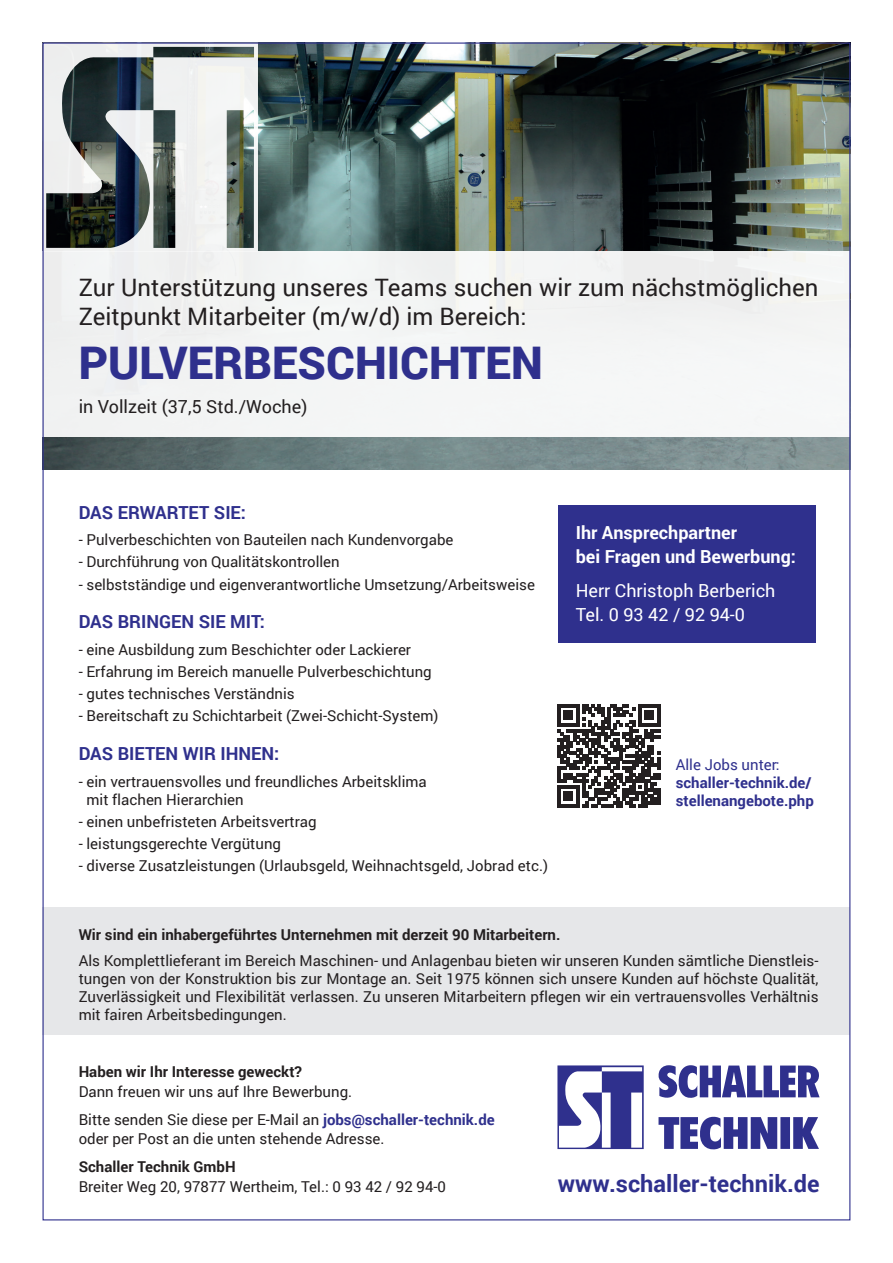
<style>
.page{position:relative;width:893px;height:1263px;background:#fff}
.page>*{position:absolute;margin:0;border:0;box-sizing:border-box;transform-origin:0 0}
.t1{font:900 45px "Roboto";color:#2f308d}
.t2{font:24px/28.8px "Roboto";color:#231f20}
.t3{font:700 23.55px "Roboto";color:#2f308d}
.t4{font:700 18px "Roboto";color:#2f308d}
.t5{font:700 18px/24px "Roboto";color:#fff}
.t6{font:18px/24px "Roboto";color:#fff}
.t7{font:18px "Roboto";color:#231f20}
.t8{font:15px/18px "Roboto";color:#231f20}
.t9{font:700 15px "Roboto";color:#231f20}
.t10{font:700 15px/18px "Roboto";color:#2f308d}
.s1{font-weight:400}
.s2{font-weight:700}
.s3{font-weight:700;color:#2f308d}
</style>
<div class="page">
<svg style="left:557px;top:1065px;width:87px;height:84px"></svg>
<svg style="left:658px;top:1116px;width:161px;height:34px"></svg>
<svg style="left:658px;top:1065px;width:162px;height:33px"></svg>
<img style="left:45px;top:45px;width:803px;height:425px">
<div style="left:43px;top:907px;width:807px;height:128px;background:#e6e7e9"></div>
<div style="left:558px;top:505px;width:258px;height:137px;background:#2f308d"></div>
<div style="left:43px;top:252px;width:807px;height:185px;background:#f3f5f4"></div>
<svg style="left:45px;top:45px;width:213px;height:206px"></svg>
<svg style="left:557px;top:704px;width:103px;height:103px"></svg>
<p class="t2" style="left:79px;top:272px;width:741px">Zur Unterstützung unseres Teams suchen wir zum nächstmöglichen<br>Zeitpunkt Mitarbeiter (m/w/d) im Bereich:</p>
<p class="t1" style="left:79px;top:331px;width:466px">PULVERBESCHICHTEN</p>
<p class="t7" style="left:79px;top:394px;width:230px">in Vollzeit (37,5 Std./Woche)</p>
<p class="t4" style="left:79px;top:499px;width:169px">DAS ERWARTET SIE:</p>
<p class="t8" style="left:79px;top:530px;width:376px">- Pulverbeschichten von Bauteilen nach Kundenvorgabe</p>
<p class="t8" style="left:79px;top:552px;width:263px">- Durchführung von Qualitätskontrollen</p>
<p class="t8" style="left:79px;top:575px;width:458px">- selbstständige und eigenverantwortliche Umsetzung/Arbeitsweise</p>
<p class="t4" style="left:79px;top:609px;width:188px">DAS BRINGEN SIE MIT:</p>
<p class="t8" style="left:79px;top:640px;width:334px">- eine Ausbildung zum Beschichter oder Lackierer</p>
<p class="t8" style="left:79px;top:662px;width:355px">- Erfahrung im Bereich manuelle Pulverbeschichtung</p>
<p class="t8" style="left:79px;top:684px;width:218px">- gutes technisches Verständnis</p>
<p class="t8" style="left:79px;top:706px;width:361px">- Bereitschaft zu Schichtarbeit (Zwei-Schicht-System)</p>
<p class="t4" style="left:79px;top:741px;width:202px">DAS BIETEN WIR IHNEN:</p>
<p class="t8" style="left:86px;top:772px;width:342px;text-indent:-8px">- ein vertrauensvolles und freundliches Arbeitsklima mit flachen Hierarchien</p>
<p class="t8" style="left:79px;top:812px;width:240px">- einen unbefristeten Arbeitsvertrag</p>
<p class="t8" style="left:79px;top:834px;width:204px">- leistungsgerechte Vergütung</p>
<p class="t8" style="left:79px;top:856px;width:471px">- diverse Zusatzleistungen (Urlaubsgeld, Weihnachtsgeld, Jobrad etc.)</p>
<p class="t5" style="left:576px;top:520px;width:222px">Ihr Ansprechpartner<br>bei Fragen und Bewerbung:</p>
<p class="t6" style="left:576px;top:578px;width:201px">Herr Christoph Berberich<br>Tel. 0 93 42 / 92 94-0</p>
<p class="t10" style="left:676px;top:755px;width:140px"><span class="s1">Alle Jobs unter: </span>schaller-technik.de/ stellenangebote.php</p>
<p class="t9" style="left:79px;top:924px;width:483px">Wir sind ein inhabergeführtes Unternehmen mit derzeit 90 Mitarbeitern.</p>
<p class="t8" style="left:79px;top:951px;width:741px;text-align:justify">Als Komplettlieferant im Bereich Maschinen- und Anlagenbau bieten wir unseren Kunden sämtliche Dienstleis&shy;tungen von der Konstruktion bis zur Montage an. Seit 1975 können sich unsere Kunden auf höchste Qualität, Zuverlässigkeit und Flexibilität verlassen. Zu unseren Mitarbeitern pflegen wir ein vertrauensvolles Verhältnis mit fairen Arbeitsbedingungen.</p>
<p class="t8" style="left:79px;top:1061px;width:275px;line-height:19.5px"><span class="s2">Haben wir Ihr Interesse geweckt?<br></span>Dann freuen wir uns auf Ihre Bewerbung.</p>
<p class="t8" style="left:79px;top:1109px;width:418px;line-height:19.5px">Bitte senden Sie diese per E-Mail an <span class="s3">jobs@schaller-technik.de </span>oder per Post an die unten stehende Adresse.</p>
<p class="t8" style="left:79px;top:1156px;width:369px;line-height:19.5px"><span class="s2">Schaller Technik GmbH<br></span>Breiter Weg 20, 97877 Wertheim, Tel.: 0 93 42 / 92 94-0</p>
<p class="t3" style="left:558px;top:1167px;width:263px">www.schaller-technik.de</p>
</div>
